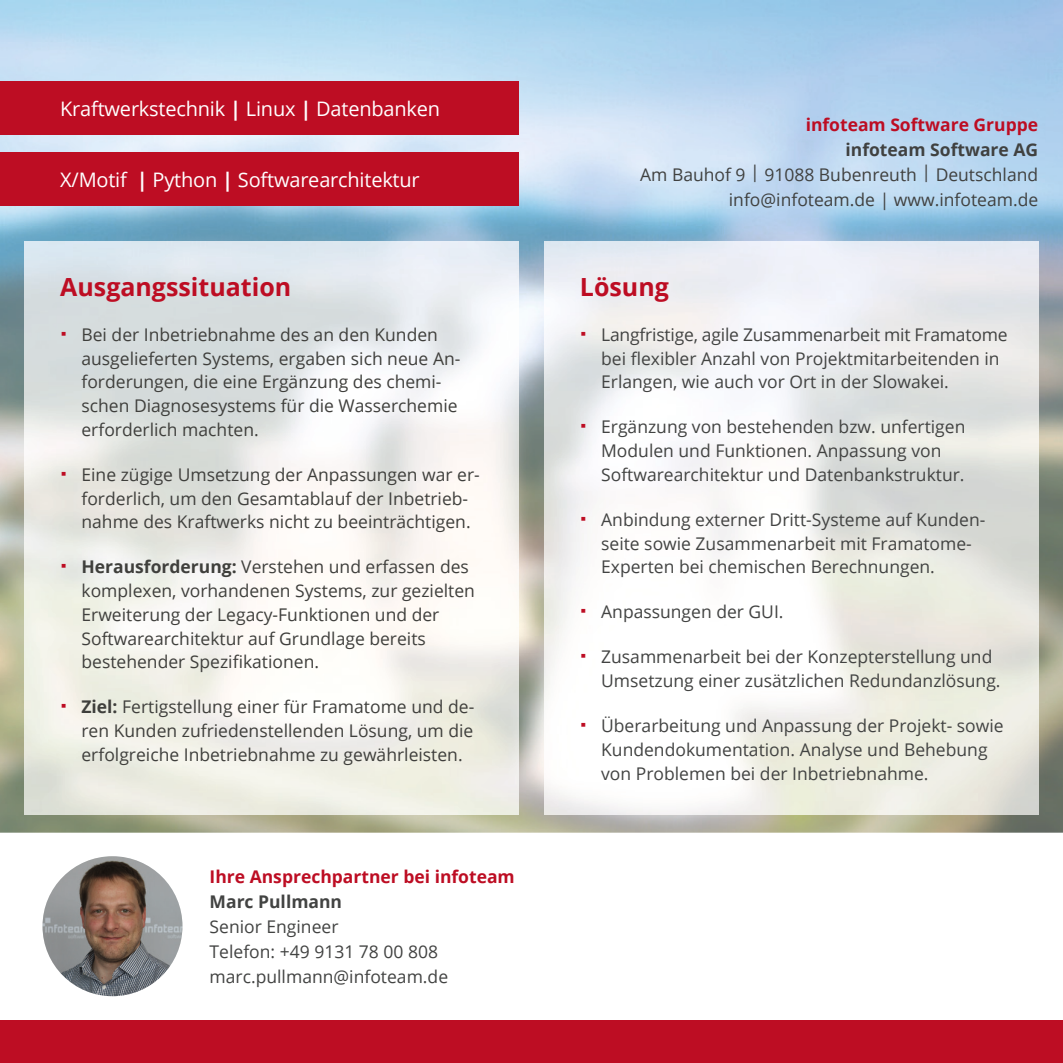
<style>
.page{position:relative;width:1063px;height:1063px;background:#fff}
.page>*{position:absolute;margin:0;border:0;box-sizing:border-box;transform-origin:0 0}
.t1{font:700 25px "Open Sans";color:#bd0d23}
.t2{font:20px "Open Sans";letter-spacing:-.01em;color:#fff}
.t3{font:17.5px/23.8px "Open Sans";color:#424342}
.t4{font:17.5px/23.8px "Open Sans";color:#3f3f3c}
.t5{font:17.5px/25px "Open Sans";color:#404140;text-align:right}
.t6{font:700 17.5px "Open Sans";color:#bd0d23}
.t7{font:700 17.5px "Open Sans";color:#404140}
.t8{font:700 17.5px "Open Sans";color:#424342}
.s1{font-weight:700}
</style>
<div class="page">
<img style="left:43px;top:856px;width:139px;height:140px;border-radius:70px">
<img style="left:0;top:0;width:1063px;height:833px">
<div style="left:0;top:1020px;width:1063px;height:43px;background:#bd0d23"></div>
<div style="left:0;top:153px;width:519px;height:53px;background:#bd0d23"></div>
<img style="left:25px;top:241px;width:494px;height:574px">
<img style="left:544px;top:241px;width:494px;height:574px">
<div style="left:0;top:82px;width:519px;height:53px;background:#bd0d23"></div>
<svg style="left:62px;top:332px;width:4px;height:4px"></svg>
<svg style="left:62px;top:472px;width:4px;height:4px"></svg>
<svg style="left:62px;top:564px;width:4px;height:4px"></svg>
<svg style="left:62px;top:704px;width:4px;height:4px"></svg>
<svg style="left:582px;top:332px;width:3px;height:4px"></svg>
<svg style="left:582px;top:424px;width:3px;height:4px"></svg>
<svg style="left:582px;top:517px;width:3px;height:4px"></svg>
<svg style="left:582px;top:609px;width:3px;height:4px"></svg>
<svg style="left:582px;top:654px;width:3px;height:4px"></svg>
<svg style="left:582px;top:723px;width:3px;height:4px"></svg>
<p class="t2" style="left:60px;top:95px;width:381px">Kraftwerkstechnik <span class="s1">|</span> Linux <span class="s1">|</span> Datenbanken</p>
<p class="t2" style="left:60px;top:166px;width:361px">X/Motif <span class="s1">|</span> Python <span class="s1">|</span> Softwarearchitektur</p>
<h1 class="t1" style="left:60px;top:269px;width:233px">Ausgangssituation</h1>
<p class="t4" style="left:81px;top:322px;width:380px">Bei der Inbetriebnahme des an den Kunden ausgelieferten Systems, ergaben sich neue An&shy;forderungen, die eine Ergänzung des chemi&shy;schen Diagnosesystems für die Wasserchemie erforderlich machten.</p>
<p class="t4" style="left:81px;top:462px;width:400px">Eine zügige Umsetzung der Anpassungen war er&shy;forderlich, um den Gesamtablauf der Inbetrieb&shy;nahme des Kraftwerks nicht zu beeinträchtigen.</p>
<p class="t4" style="left:81px;top:555px;width:395px"><span class="s1">Herausforderung:</span> Verstehen und erfassen des komplexen, vorhandenen Systems, zur gezielten Erweiterung der Legacy-Funktionen und der Softwarearchitektur auf Grundlage bereits bestehender Spezifikationen.</p>
<p class="t4" style="left:81px;top:695px;width:394px;text-align:justify"><span class="s1">Ziel:</span> Fertigstellung einer für Framatome und de&shy;ren Kunden zufriedenstellenden Lösung, um die erfolgreiche Inbetriebnahme zu gewährleisten.</p>
<p class="t6" style="left:210px;top:865px;width:307px">Ihre Ansprechpartner bei infoteam</p>
<p class="t8" style="left:210px;top:890px;width:134px">Marc Pullmann</p>
<p class="t3" style="left:210px;top:914px;width:240px;line-height:25px">Senior Engineer<br>Telefon: +49 9131 78 00 808 marc.pullmann@infoteam.de</p>
<p class="t6" style="left:806px;top:112px;width:234px">infoteam Software Gruppe</p>
<p class="t7" style="left:846px;top:137px;width:194px">infoteam Software AG</p>
<p class="t5" style="left:640px;top:162px;width:400px">Am Bauhof 9 | 91088 Bubenreuth | Deutschland info@infoteam.de | www.infoteam.de</p>
<h1 class="t1" style="left:580px;top:269px;width:91px">Lösung</h1>
<p class="t3" style="left:601px;top:322px;width:408px">Langfristige, agile Zusammenarbeit mit Framatome bei flexibler Anzahl von Projektmitarbeitenden in<br>Erlangen, wie auch vor Ort in der Slowakei.</p>
<p class="t3" style="left:601px;top:415px;width:366px">Ergänzung von bestehenden bzw. unfertigen<br>Modulen und Funktionen. Anpassung von<br>Softwarearchitektur und Datenbankstruktur.</p>
<p class="t3" style="left:601px;top:507px;width:386px">Anbindung externer Dritt-Systeme auf Kunden&shy;seite sowie Zusammenarbeit mit Framatome-<br>Experten bei chemischen Berechnungen.</p>
<p class="t3" style="left:601px;top:600px;width:184px">Anpassungen der GUI.</p>
<p class="t3" style="left:601px;top:645px;width:401px">Zusammenarbeit bei der Konzepterstellung und<br>Umsetzung einer zusätzlichen Redundanzlösung.</p>
<p class="t3" style="left:601px;top:713px;width:404px">Überarbeitung und Anpassung der Projekt- sowie<br>Kundendokumentation. Analyse und Behebung von Problemen bei der Inbetriebnahme.</p>
</div>
